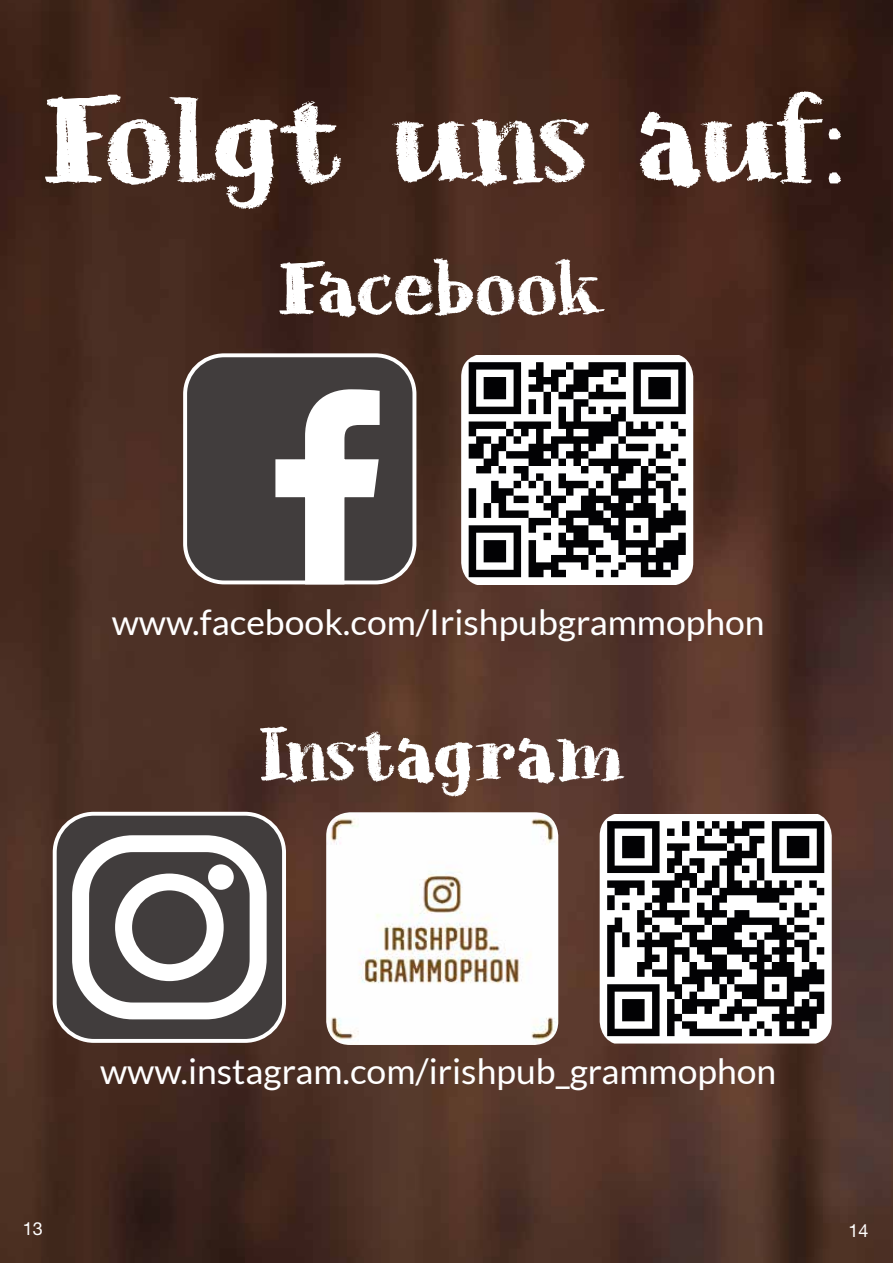
<style>
.page{position:relative;width:893px;height:1263px;background:#fff}
.page>*{position:absolute;margin:0;border:0;box-sizing:border-box;transform-origin:0 0}
.t1{font:129.6px "Chalkaholic DEMO";letter-spacing:-.055em;color:#fff}
.t2{font:78.15px "Chalkaholic DEMO";letter-spacing:-.025em;color:#fff}
.t3{font:35.25px "Lato";color:#fff}
.t4{font:18px "Helvetica Neue";color:#fff}
</style>
<div class="page">
<img style="left:0;top:0;width:893px;height:1263px">
<div style="left:185px;top:355px;width:229px;height:227px;background:#413d3d;border-radius:39px"></div>
<div style="left:183px;top:353px;width:233px;height:231px;border:4px solid #fff;border-radius:39px"></div>
<svg style="left:273px;top:389px;width:109px;height:197px"></svg>
<div style="left:55px;top:814px;width:229px;height:227px;background:#413d3d;border-radius:39px"></div>
<div style="left:53px;top:812px;width:233px;height:231px;border:4px solid #fff;border-radius:39px"></div>
<svg style="left:72px;top:835px;width:195px;height:185px"></svg>
<div style="left:210px;top:866px;width:22px;height:22px;background:#fff;border-radius:50%"></div>
<div style="left:208px;top:864px;width:26px;height:26px;border:4px solid #fff;border-radius:50%"></div>
<svg style="left:461px;top:355px;width:232px;height:230px"></svg>
<svg style="left:469px;top:362px;width:217px;height:215px"></svg>
<svg style="left:600px;top:814px;width:232px;height:229px"></svg>
<svg style="left:607px;top:821px;width:217px;height:215px"></svg>
<img style="left:326px;top:812px;width:232px;height:233px">
<h1 class="t1" style="left:43px;top:65px;width:802px">Folgt uns auf:</h1>
<h2 class="t2" style="left:278px;top:243px;width:330px">Facebook</h2>
<p class="t3" style="left:112px;top:603px;width:654px">www.facebook.com/Irishpubgrammophon</p>
<h2 class="t2" style="left:259px;top:710px;width:369px">Instagram</h2>
<p class="t3" style="left:100px;top:1052px;width:678px">www.instagram.com/irishpub_grammophon</p>
<p class="t4" style="left:23px;top:1218px;width:22px">13</p>
<p class="t4" style="left:848px;top:1220px;width:22px">14</p>
</div>
